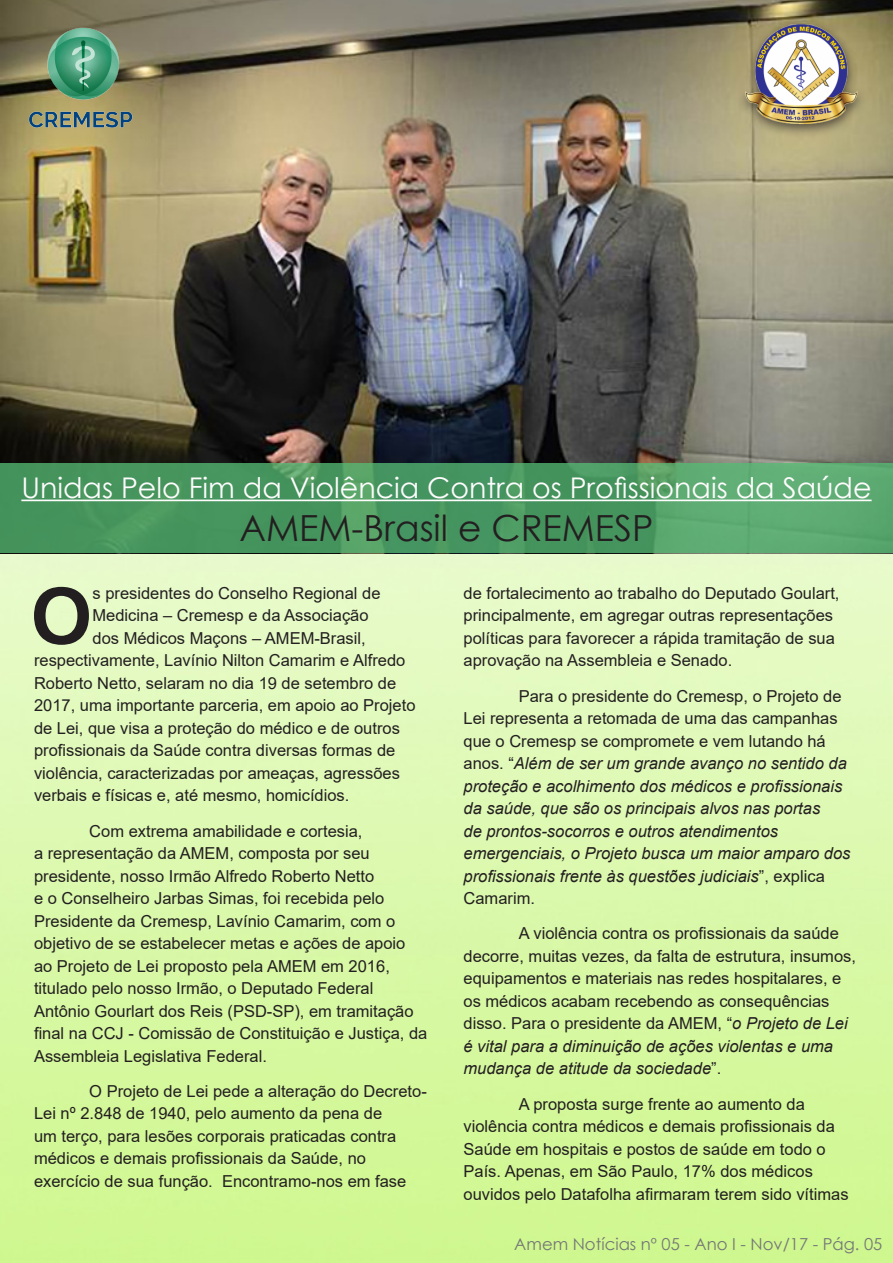
<style>
.page{position:relative;width:893px;height:1263px;background:#fff}
.page>*{position:absolute;margin:0;border:0;box-sizing:border-box;transform-origin:0 0}
.t1{font:78.3px "Arial Rounded MT Bold";color:#231f20}
.t2{font:36px "Century Gothic";color:#231f20}
.t3{font:28.5px "Century Gothic";color:#fefcfd}
.t4{font:16.5px/22.5px "Arial";color:#231f20}
.t5{font:italic 16.5px/22.5px "Arial";color:#231f20}
.t6{font:16.5px "Century Gothic";color:#747676}
.s1{font-style:normal}
.s2{font-style:italic}
</style>
<div class="page">
<img style="left:0;top:553px;width:893px;height:710px">
<img style="left:0;top:0;width:893px;height:463px">
<img style="left:26px;top:23px;width:109px;height:107px">
<div style="left:735px;top:17px;width:134px;height:121px;background:#231f20;opacity:.75"></div>
<img style="left:742px;top:23px;width:121px;height:108px">
<svg style="left:0;top:463px;width:893px;height:90px;fill:#469560"></svg>
<hr style="left:21px;top:500px;width:851px;height:1px;background:#fefcfd">
<p class="t3" style="left:21px;top:467px;width:852px">Unidas Pelo Fim da Violência Contra os Profissionais da Saúde</p>
<p class="t2" style="left:240px;top:503px;width:415px">AMEM-Brasil e CREMESP</p>
<p class="t1" style="left:30px;top:570px;width:64px">O</p>
<p class="t4" style="left:93px;top:582px;width:289px">s presidentes do Conselho Regional de</p>
<p class="t4" style="left:93px;top:604px;width:278px">Medicina – Cremesp e da Associação</p>
<p class="t4" style="left:93px;top:627px;width:275px">dos Médicos Maçons – AMEM-Brasil,</p>
<p class="t4" style="left:34px;top:649px;width:373px">respectivamente, Lavínio Nilton Camarim e Alfredo</p>
<p class="t4" style="left:34px;top:672px;width:364px">Roberto Netto, selaram no dia 19 de setembro de</p>
<p class="t4" style="left:34px;top:694px;width:383px">2017, uma importante parceria, em apoio ao Projeto</p>
<p class="t4" style="left:34px;top:717px;width:367px">de Lei, que visa a proteção do médico e de outros</p>
<p class="t4" style="left:34px;top:739px;width:363px">profissionais da Saúde contra diversas formas de</p>
<p class="t4" style="left:34px;top:762px;width:367px">violência, caracterizadas por ameaças, agressões</p>
<p class="t4" style="left:34px;top:784px;width:317px">verbais e físicas e, até mesmo, homicídios.</p>
<p class="t4" style="left:34px;top:819px;width:395px;text-indent:55px">Com extrema amabilidade e cortesia,<br>a representação da AMEM, composta por seu presidente, nosso Irmão Alfredo Roberto Netto<br>e o Conselheiro Jarbas Simas, foi recebida pelo Presidente da Cremesp, Lavínio Camarim, com o objetivo de se estabelecer metas e ações de apoio ao Projeto de Lei proposto pela AMEM em 2016, titulado pelo nosso Irmão, o Deputado Federal Antônio Gourlart dos Reis (PSD-SP), em tramitação final na CCJ - Comissão de Constituição e Justiça, da Assembleia Legislativa Federal.</p>
<p class="t4" style="left:34px;top:1080px;width:394px;text-indent:55px">O Projeto de Lei pede a alteração do Decreto-Lei nº 2.848 de 1940, pelo aumento da pena de<br>um terço, para lesões corporais praticadas contra médicos e demais profissionais da Saúde, no exercício de sua função. Encontramo-nos em fase</p>
<p class="t4" style="left:463px;top:582px;width:378px">de fortalecimento ao trabalho do Deputado Goulart, principalmente, em agregar outras representações políticas para favorecer a rápida tramitação de sua aprovação na Assembleia e Senado.</p>
<p class="t5" style="left:463px;top:685px;width:388px;text-indent:55px"><span class="s1">Para o presidente do Cremesp, o Projeto de Lei representa a retomada de uma das campanhas que o Cremesp se compromete e vem lutando há anos. “</span>Além de ser um grande avanço no sentido da proteção e acolhimento dos médicos e profissionais da saúde, que são os principais alvos nas portas<br>de prontos-socorros e outros atendimentos emergenciais, o Projeto busca um maior amparo dos profissionais frente às questões judiciais<span class="s1">”, explica Camarim.</span></p>
<p class="t4" style="left:463px;top:922px;width:394px;text-indent:55px">A violência contra os profissionais da saúde decorre, muitas vezes, da falta de estrutura, insumos, equipamentos e materiais nas redes hospitalares, e os médicos acabam recebendo as consequências disso. Para o presidente da AMEM, “<span class="s2">o Projeto de Lei é vital para a diminuição de ações violentas e uma mudança de atitude da sociedade</span>”.</p>
<p class="t4" style="left:463px;top:1092px;width:387px;text-indent:55px">A proposta surge frente ao aumento da violência contra médicos e demais profissionais da Saúde em hospitais e postos de saúde em todo o País. Apenas, em São Paulo, 17% dos médicos ouvidos pelo Datafolha afirmaram terem sido vítimas</p>
<p class="t6" style="left:514px;top:1232px;width:370px">Amem Notícias nº 05 - Ano I - Nov/17 - Pág. 05</p>
</div>
